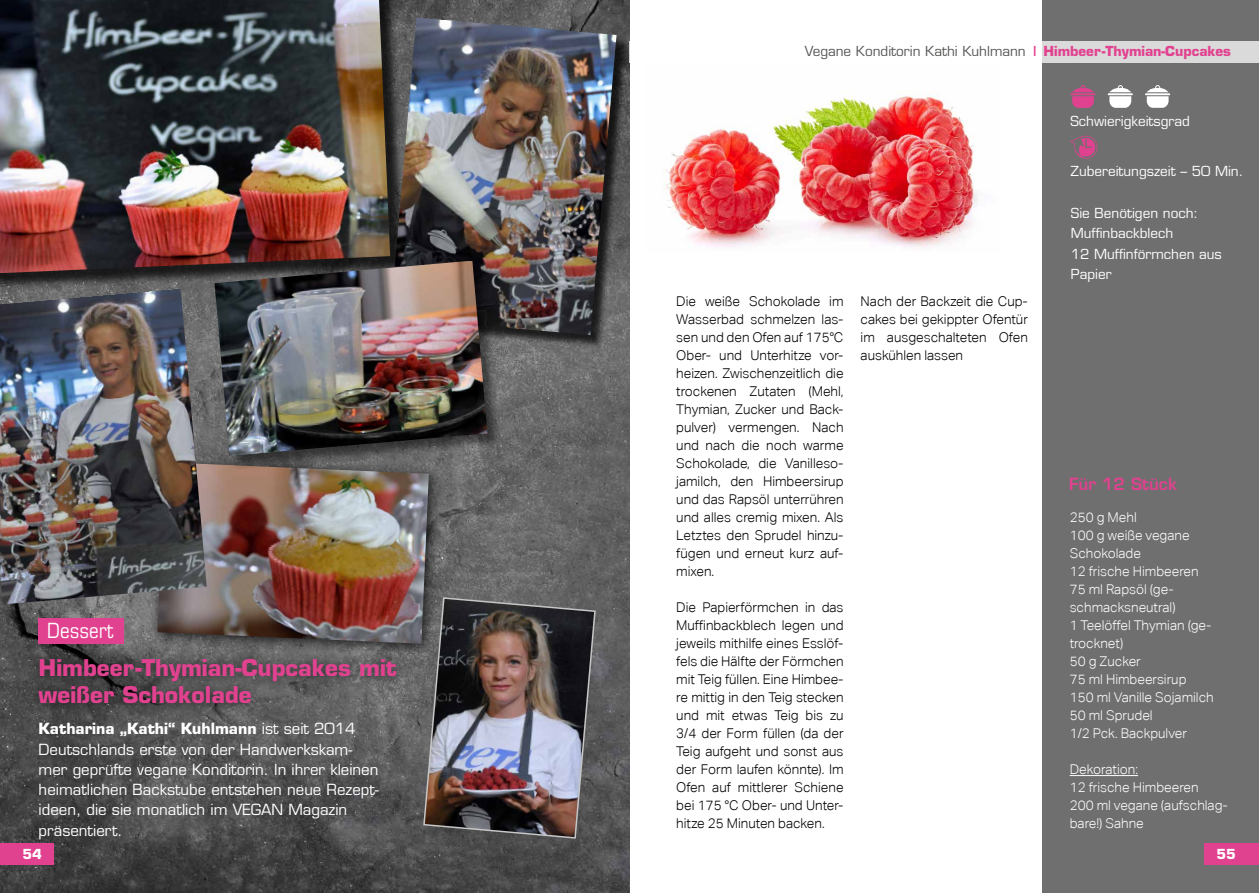
<style>
.page{position:relative;width:1259px;height:893px;background:#fff}
.page>*{position:absolute;margin:0;border:0;box-sizing:border-box;transform-origin:0 0}
.t1{font:700 22.5px/27px "Eurostile";color:#e14290}
.t2{font:condensed 21px "Eurostile";color:#fff}
.t3{font:600 16.5px "Eurostile";color:#e14290}
.t4{font:15px/20.2px "Eurostile";color:#fff}
.t5{font:300 13.5px/18px "Aktiv Grotesk";color:#000;text-align:justify}
.t6{font:300 13.5px/18px "Aktiv Grotesk";color:#fff}
.t7{font:13.5px/20.2px "Eurostile";color:#fff}
.t8{font:13.5px "Eurostile";color:#575756}
.t9{font:700 13.5px "Eurostile";color:#fff}
.s1{font-weight:700;color:#e14290}
.s2{font-weight:700}
</style>
<div class="page">
<img style="left:664px;top:91px;width:314px;height:156px">
<img style="left:0;top:0;width:629px;height:893px">
<div style="left:1042px;top:0;width:217px;height:893px;background:#706f6f"></div>
<div style="left:0;top:0;width:407px;height:293px;background:#000;opacity:.75"></div>
<img style="left:0;top:0;width:390px;height:273px">
<div style="left:148px;top:453px;width:295px;height:204px;background:#000;opacity:.75"></div>
<img style="left:157px;top:462px;width:272px;height:182px">
<img style="left:422px;top:596px;width:174px;height:243px">
<div style="left:1042px;top:41px;width:217px;height:22px;background:#dbdada"></div>
<hr style="left:1069px;top:775px;width:69px;height:1px;background:#fff">
<hr style="left:1070px;top:93px;width:25px;height:2px;background:#e14290">
<svg style="left:1072px;top:85px;width:22px;height:23px"></svg>
<hr style="left:1107px;top:93px;width:25px;height:2px;background:#fff">
<svg style="left:1109px;top:85px;width:22px;height:23px"></svg>
<hr style="left:1145px;top:93px;width:25px;height:2px;background:#fff">
<svg style="left:1146px;top:85px;width:22px;height:23px"></svg>
<svg style="left:1070px;top:136px;width:27px;height:23px"></svg>
<div style="left:26px;top:645px;width:384px;height:72px;background:#000;opacity:.75"></div>
<div style="left:39px;top:618px;width:85px;height:26px;background:#e14290"></div>
<div style="left:1204px;top:843px;width:55px;height:21px;background:#e14290"></div>
<div style="left:0;top:843px;width:54px;height:21px;background:#e14290"></div>
<div style="left:392px;top:19px;width:238px;height:329px;background:#000;opacity:.75"></div>
<img style="left:390px;top:17px;width:226px;height:318px">
<div style="left:215px;top:261px;width:287px;height:210px;background:#000;opacity:.5"></div>
<img style="left:214px;top:261px;width:273px;height:195px">
<img style="left:0;top:289px;width:207px;height:315px">
<p class="t8" style="left:805px;top:43px;width:428px">Vegane Konditorin Kathi Kuhlmann <span class="s1">| Himbeer-Thymian-Cupcakes</span></p>
<p class="t7" style="left:1070px;top:111px;width:121px">Schwierigkeitsgrad</p>
<h2 class="t2" style="left:47px;top:618px;width:68px">Dessert</h2>
<h1 class="t1" style="left:39px;top:654px;width:360px">Himbeer-Thymian-Cupcakes mit weißer Schokolade</h1>
<p class="t4" style="left:39px;top:719px;width:342px"><span class="s2">Katharina „Kathi“ Kuhlmann</span> ist seit 2014<br>Deutschlands erste von der Handwerkskam&shy;mer geprüfte vegane Konditorin. In ihrer kleinen heimatlichen Backstube entstehen neue Rezept&shy;ideen, die sie monatlich im VEGAN Magazin präsentiert.</p>
<p class="t5" style="left:676px;top:292px;width:169px">Die weiße Schokolade im Wasserbad schmelzen las&shy;sen und den Ofen auf 175°C Ober- und Unterhitze vor&shy;heizen. Zwischenzeitlich die trockenen Zutaten (Mehl, Thymian, Zucker und Back&shy;pulver) vermengen. Nach und nach die noch warme Schokolade, die Vanilleso&shy;jamilch, den Himbeersirup und das Rapsöl unterrühren und alles cremig mixen. Als Letztes den Sprudel hinzu&shy;fügen und erneut kurz auf&shy;mixen.</p>
<p class="t5" style="left:676px;top:598px;width:169px">Die Papierförmchen in das Muffinbackblech legen und jeweils mithilfe eines Esslöf&shy;fels die Hälfte der Förmchen mit Teig füllen. Eine Himbee&shy;re mittig in den Teig stecken und mit etwas Teig bis zu 3/4 der Form füllen (da der Teig aufgeht und sonst aus der Form laufen könnte). Im Ofen auf mittlerer Schiene bei 175 °C Ober- und Unter&shy;hitze 25 Minuten backen.</p>
<p class="t5" style="left:860px;top:292px;width:169px">Nach der Backzeit die Cup&shy;cakes bei gekippter Ofentür im ausgeschalteten Ofen auskühlen lassen</p>
<p class="t7" style="left:1070px;top:161px;width:174px">Zubereitungszeit – 50 Min.</p>
<p class="t7" style="left:1071px;top:203px;width:152px">Sie Benötigen noch:<br>Muffinbackblech<br>12 Muffinförmchen aus<br>Papier</p>
<p class="t3" style="left:1069px;top:474px;width:109px">Für 12 Stück</p>
<p class="t6" style="left:1069px;top:508px;width:145px">250 g Mehl<br>100 g weiße vegane<br>Schokolade<br>12 frische Himbeeren<br>75 ml Rapsöl (ge&shy;schmacksneutral)<br>1 Teelöffel Thymian (ge&shy;trocknet)<br>50 g Zucker<br>75 ml Himbeersirup<br>150 ml Vanille Sojamilch<br>50 ml Sprudel<br>1/2 Pck. Backpulver</p>
<p class="t6" style="left:1069px;top:760px;width:160px">Dekoration:<br>12 frische Himbeeren<br>200 ml vegane (aufschlag&shy;bare!) Sahne</p>
<p class="t9" style="left:23px;top:846px;width:21px">54</p>
<p class="t9" style="left:1216px;top:846px;width:21px">55</p>
</div>
